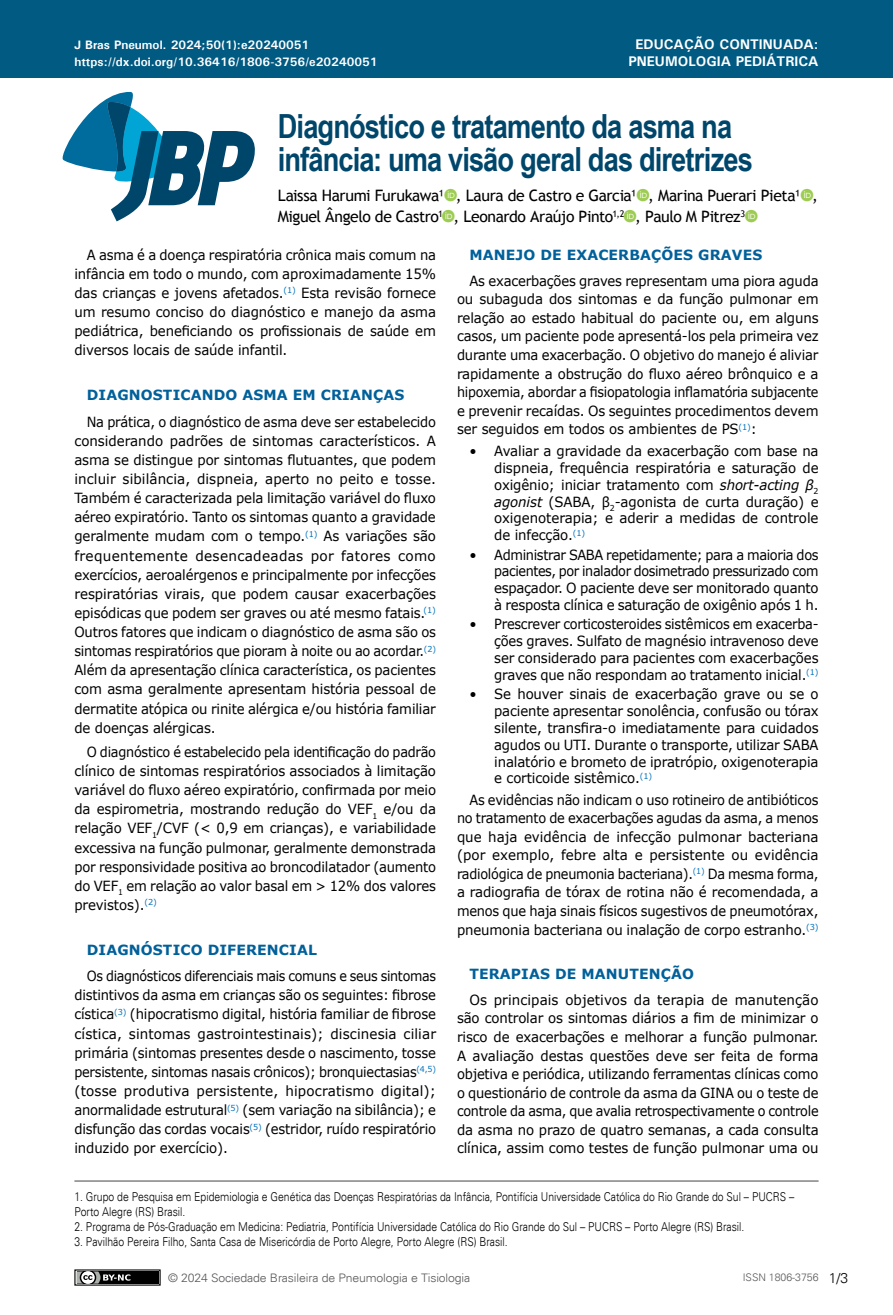
<style>
.page{position:relative;width:893px;height:1315px;background:#fff}
.page>*{position:absolute;margin:0;border:0;box-sizing:border-box;transform-origin:0 0}
.t1{font:700 33.25px/33.2px "Arial Narrow";letter-spacing:-.025em;color:#00466b}
.t2{font:21px "ID font Regular";color:#9dcc52}
.t3{font:15.75px/21px "Trebuchet MS";letter-spacing:-.025em;color:#000}
.t4{font:14px/16.8px "Verdana";letter-spacing:-.01em;color:#000;text-align:justify;scale:.95 1}
.t5{font:14px/19.1px "Verdana";letter-spacing:-.01em;color:#000;text-align:justify;scale:.93 1}
.t6{font:14px/19.1px "Verdana";letter-spacing:-.01em;color:#000;text-align:justify;scale:.92 1}
.t7{font:14px/18.6px "Verdana";letter-spacing:-.01em;color:#000;text-align:justify;scale:.94 1}
.t8{font:14px/19.1px "Verdana";letter-spacing:-.01em;color:#000;text-align:justify;scale:.91 1}
.t9{font:14px/18.6px "Verdana";letter-spacing:-.01em;color:#000;text-align:justify;scale:.96 1}
.t10{font:700 14px "Verdana";letter-spacing:.01em;color:#01609a}
.t11{font:700 14px/16.8px "Univers";color:#fff;text-align:center}
.t12{font:300 14px "Univers";color:#000}
.t13{font:300 12.25px/14.9px "Univers";color:#000;scale:.85 1}
.t14{font:700 12.25px "Univers";color:#fff}
.t15{font:300 11.72px "Univers";letter-spacing:-.01em;color:#58595b;scale:1.04 1}
.t16{font:300 10.5px "Univers";color:#58595b}
.s1{font-family:"ID font Regular";font-size:21px;color:#9dcc52}
.s2{font-style:italic}
</style>
<div class="page">
<div style="left:0;top:0;width:893px;height:78px;background:#005a82"></div>
<svg style="left:62px;top:91px;width:193px;height:130px"></svg>
<div style="left:75px;top:1270px;width:85px;height:15px;background:#000"></div>
<div style="left:74px;top:1269px;width:87px;height:16px;border:1px solid #000"></div>
<svg style="left:74px;top:1269px;width:56px;height:17px"></svg>
<hr style="left:74px;top:1180px;width:745px;height:1px;background:#464547">
<p class="t14" style="left:74px;top:37px;width:236px">J Bras Pneumol. 2024;50(1):e20240051</p>
<p class="t11" style="left:628px;top:36px;width:192px">EDUCAÇÃO CONTINUADA:<br>PNEUMOLOGIA PEDIÁTRICA</p>
<p class="t14" style="left:74px;top:54px;width:305px">https://dx.doi.org/10.36416/1806-3756/e20240051</p>
<h1 class="t1" style="left:278px;top:108px;width:477px">Diagnóstico e tratamento da asma na infância: uma visão geral das diretrizes</h1>
<p class="t3" style="left:278px;top:185px;width:541px">Laissa Harumi Furukawa¹<span class="s1">a</span>, Laura de Castro e Garcia¹<span class="s1">a</span>, Marina Puerari Pieta¹<span class="s1">a</span>,<br>Miguel Ângelo de Castro<sup>1</sup><span class="s1">a</span>, Leonardo Araújo Pinto<sup>1,2</sup><span class="s1">a</span>, Paulo M Pitrez<sup>3</sup></p>
<h2 class="t2" style="left:745px;top:205px;width:14px">a</h2>
<p class="t7" style="left:74px;top:245px;width:386px;line-height:19.1px;text-indent:12px">A asma é a doença respiratória crônica mais comum na infância em todo o mundo, com aproximadamente 15% das crianças e jovens afetados.<sup>(1)</sup> Esta revisão fornece um resumo conciso do diagnóstico e manejo da asma pediátrica, beneficiando os profissionais de saúde em diversos locais de saúde infantil.</p>
<p class="t10" style="left:87px;top:386px;width:319px">DIAGNOSTICANDO ASMA EM CRIANÇAS</p>
<p class="t5" style="left:74px;top:412px;width:390px;text-indent:12px">Na prática, o diagnóstico de asma deve ser estabelecido considerando padrões de sintomas característicos. A asma se distingue por sintomas flutuantes, que podem incluir sibilância, dispneia, aperto no peito e tosse.<br>Também é caracterizada pela limitação variável do fluxo aéreo expiratório. Tanto os sintomas quanto a gravidade geralmente mudam com o tempo.<sup>(1)</sup> As variações são frequentemente desencadeadas por fatores como exercícios, aeroalérgenos e principalmente por infecções respiratórias virais, que podem causar exacerbações episódicas que podem ser graves ou até mesmo fatais.<sup>(1)<br></sup>Outros fatores que indicam o diagnóstico de asma são os sintomas respiratórios que pioram à noite ou ao acordar.<sup>(2)<br></sup>Além da apresentação clínica característica, os pacientes com asma geralmente apresentam história pessoal de dermatite atópica ou rinite alérgica e/ou história familiar de doenças alérgicas.</p>
<p class="t6" style="left:74px;top:742px;width:395px;text-indent:12px">O diagnóstico é estabelecido pela identificação do padrão clínico de sintomas respiratórios associados à limitação variável do fluxo aéreo expiratório, confirmada por meio da espirometria, mostrando redução do VEF<sub>1</sub> e/ou da relação VEF<sub>1</sub>/CVF (&lt; 0,9 em crianças), e variabilidade excessiva na função pulmonar, geralmente demonstrada por responsividade positiva ao broncodilatador (aumento do VEF<sub>1</sub> em relação ao valor basal em &gt; 12% dos valores previstos).<sup>(2)</sup></p>
<p class="t10" style="left:87px;top:940px;width:232px">DIAGNÓSTICO DIFERENCIAL</p>
<p class="t8" style="left:74px;top:966px;width:399px;text-indent:12px">Os diagnósticos diferenciais mais comuns e seus sintomas distintivos da asma em crianças são os seguintes: fibrose cística<sup>(3)</sup> (hipocratismo digital, história familiar de fibrose cística, sintomas gastrointestinais); discinesia ciliar primária (sintomas presentes desde o nascimento, tosse persistente, sintomas nasais crônicos); bronquiectasias<sup>(4,5) </sup>(tosse produtiva persistente, hipocratismo digital); anormalidade estrutural<sup>(5)</sup> (sem variação na sibilância); e disfunção das cordas vocais<sup>(5)</sup> (estridor, ruído respiratório induzido por exercício).</p>
<p class="t10" style="left:469px;top:245px;width:294px">MANEJO DE EXACERBAÇÕES GRAVES</p>
<p class="t7" style="left:457px;top:271px;width:386px;text-indent:12px">As exacerbações graves representam uma piora aguda ou subaguda dos sintomas e da função pulmonar em relação ao estado habitual do paciente ou, em alguns casos, um paciente pode apresentá-los pela primeira vez durante uma exacerbação. O objetivo do manejo é aliviar rapidamente a obstrução do fluxo aéreo brônquico e a hipoxemia, abordar a fisiopatologia inflamatória subjacente e prevenir recaídas. Os seguintes procedimentos devem ser seguidos em todos os ambientes de PS<sup>(1)</sup>:</p>
<p class="t4" style="left:494px;top:443px;width:343px;text-indent:-25px">• Avaliar a gravidade da exacerbação com base na dispneia, frequência respiratória e saturação de oxigênio; iniciar tratamento com <span class="s2">short-acting β</span><sub>2 </sub><span class="s2">agonist</span> (SABA, β<sub>2</sub>-agonista de curta duração) e oxigenoterapia; e aderir a medidas de controle de infecção.<sup>(1)</sup></p>
<p class="t4" style="left:494px;top:546px;width:343px;text-indent:-25px">• Administrar SABA repetidamente; para a maioria dos pacientes, por inalador dosimetrado pressurizado com espaçador. O paciente deve ser monitorado quanto à resposta clínica e saturação de oxigênio após 1 h.</p>
<p class="t4" style="left:494px;top:616px;width:343px;text-indent:-25px">• Prescrever corticosteroides sistêmicos em exacerba&shy;ções graves. Sulfato de magnésio intravenoso deve ser considerado para pacientes com exacerbações graves que não respondam ao tratamento inicial.<sup>(1)</sup></p>
<p class="t4" style="left:494px;top:686px;width:343px;text-indent:-25px">• Se houver sinais de exacerbação grave ou se o paciente apresentar sonolência, confusão ou tórax silente, transfira-o imediatamente para cuidados agudos ou UTI. Durante o transporte, utilizar SABA inalatório e brometo de ipratrópio, oxigenoterapia e corticoide sistêmico.<sup>(1)</sup></p>
<p class="t6" style="left:457px;top:790px;width:395px;line-height:18.6px;text-indent:12px">As evidências não indicam o uso rotineiro de antibióticos no tratamento de exacerbações agudas da asma, a menos que haja evidência de infecção pulmonar bacteriana (por exemplo, febre alta e persistente ou evidência radiológica de pneumonia bacteriana).<sup>(1)</sup> Da mesma forma, a radiografia de tórax de rotina não é recomendada, a menos que haja sinais físicos sugestivos de pneumotórax, pneumonia bacteriana ou inalação de corpo estranho.<sup>(3)</sup></p>
<p class="t10" style="left:469px;top:964px;width:226px">TERAPIAS DE MANUTENÇÃO</p>
<p class="t9" style="left:457px;top:990px;width:378px;text-indent:12px">Os principais objetivos da terapia de manutenção são controlar os sintomas diários a fim de minimizar o risco de exacerbações e melhorar a função pulmonar.<br>A avaliação destas questões deve ser feita de forma objetiva e periódica, utilizando ferramentas clínicas como o questionário de controle da asma da GINA ou o teste de controle da asma, que avalia retrospectivamente o controle da asma no prazo de quatro semanas, a cada consulta clínica, assim como testes de função pulmonar uma ou</p>
<p class="t13" style="left:74px;top:1189px;width:848px">1. Grupo de Pesquisa em Epidemiologia e Genética das Doenças Respiratórias da Infância, Pontifícia Universidade Católica do Rio Grande do Sul – PUCRS –<br>Porto Alegre (RS) Brasil.</p>
<p class="t13" style="left:74px;top:1219px;width:790px">2. Programa de Pós-Graduação em Medicina: Pediatria, Pontifícia Universidade Católica do Rio Grande do Sul – PUCRS – Porto Alegre (RS) Brasil.</p>
<p class="t13" style="left:74px;top:1233px;width:511px">3. Pavilhão Pereira Filho, Santa Casa de Misericórdia de Porto Alegre, Porto Alegre (RS) Brasil.</p>
<p class="t15" style="left:168px;top:1270px;width:292px">© 2024 Sociedade Brasileira de Pneumologia e Tisiologia</p>
<p class="t16" style="left:743px;top:1271px;width:77px">ISSN 1806-3756</p>
<p class="t12" style="left:829px;top:1269px;width:21px">1/3</p>
</div>
